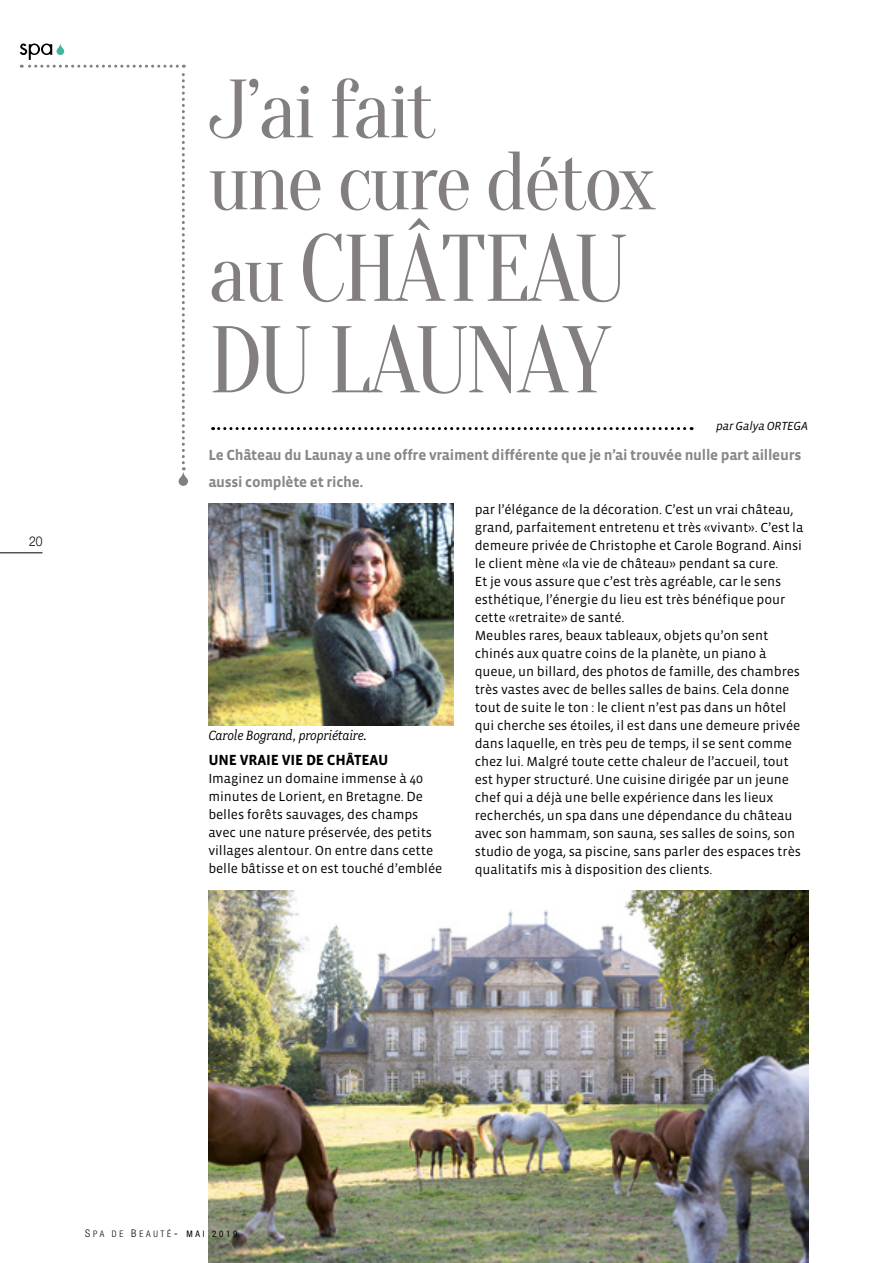
<style>
.page{position:relative;width:893px;height:1263px;background:#fff}
.page>*{position:absolute;margin:0;border:0;box-sizing:border-box;transform-origin:0 0}
.t1{font:94.5px/91.5px "Oranienbaum";letter-spacing:-.04em;color:#837f7e}
.t2{font:82.5px/72px "Oranienbaum";letter-spacing:-.04em;color:#837f7e}
.t3{font:700 15px/27px "Vista Sans";letter-spacing:-.015em;color:#878786}
.t4{font:italic 15px "Fairplex Narrow";letter-spacing:-.005em;color:#000}
.t5{font:700 15px "Vista Sans";letter-spacing:-.01em;color:#000}
.t6{font:13.5px/18px "Vista Sans";letter-spacing:-.005em;color:#000}
.t7{font:300 13.5px "Helvetica Neue";color:#000;scale:.9 1}
.t8{font:italic 12px "Vista Sans";letter-spacing:-.015em;color:#000}
.t9{font:300 condensed 9px "Helvetica Neue";letter-spacing:.3em;color:#000}
.s1{font-size:82.5px}
.s2{font-size:10.5px}
.s3{font-weight:400;font-size:10.5px}
.s4{font-weight:400}
</style>
<div class="page">
<svg style="left:213px;top:427px;width:479px;height:3px"></svg>
<svg style="left:20px;top:44px;width:168px;height:442px"></svg>
<img style="left:208px;top:504px;width:245px;height:221px">
<img style="left:208px;top:891px;width:600px;height:372px">
<hr style="left:0;top:552px;width:43px;height:1px;background:#000">
<p class="t7" style="left:29px;top:533px;width:17px">20</p>
<h2 class="t2" style="left:208px;top:75px;width:448px">J’ai fait<br>une cure détox</h2>
<h1 class="t1" style="left:208px;top:225px;width:421px"><span class="s1">au</span> Château du Launay</h1>
<p class="t8" style="left:716px;top:420px;width:93px">par Galya ORTEGA</p>
<p class="t3" style="left:208px;top:442px;width:594px">Le Château du Launay a une offre vraiment différente que je n’ai trouvée nulle part ailleurs aussi complète et riche.</p>
<p class="t4" style="left:208px;top:727px;width:160px">Carole Bogrand, propriétaire.</p>
<p class="t5" style="left:208px;top:752px;width:182px">UNE VRAIE VIE DE CHÂTEAU</p>
<p class="t6" style="left:208px;top:770px;width:235px">Imaginez un domaine immense à 40 minutes de Lorient, en Bretagne. De belles forêts sauvages, des champs avec une nature préservée, des petits villages alentour. On entre dans cette belle bâtisse et on est touché d’emblée</p>
<p class="t6" style="left:475px;top:500px;width:330px">par l’élégance de la décoration. C’est un vrai château, grand, parfaitement entretenu et très «vivant». C’est la demeure privée de Christophe et Carole Bogrand. Ainsi le client mène «la vie de château» pendant sa cure.<br>Et je vous assure que c’est très agréable, car le sens esthétique, l’énergie du lieu est très bénéfique pour cette «retraite» de santé.<br>Meubles rares, beaux tableaux, objets qu’on sent chinés aux quatre coins de la planète, un piano à queue, un billard, des photos de famille, des chambres très vastes avec de belles salles de bains. Cela donne tout de suite le ton : le client n’est pas dans un hôtel qui cherche ses étoiles, il est dans une demeure privée dans laquelle, en très peu de temps, il se sent comme chez lui. Malgré toute cette chaleur de l’accueil, tout est hyper structuré. Une cuisine dirigée par un jeune chef qui a déjà une belle expérience dans les lieux recherchés, un spa dans une dépendance du château avec son hammam, son sauna, ses salles de soins, son studio de yoga, sa piscine, sans parler des espaces très qualitatifs mis à disposition des clients.</p>
<p class="t9" style="left:85px;top:1229px;width:154px"><span class="s2">S</span>PA DE <span class="s2">B</span>EAUTÉ<span class="s3">-</span> <span class="s4">MAI 2019</span></p>
</div>
